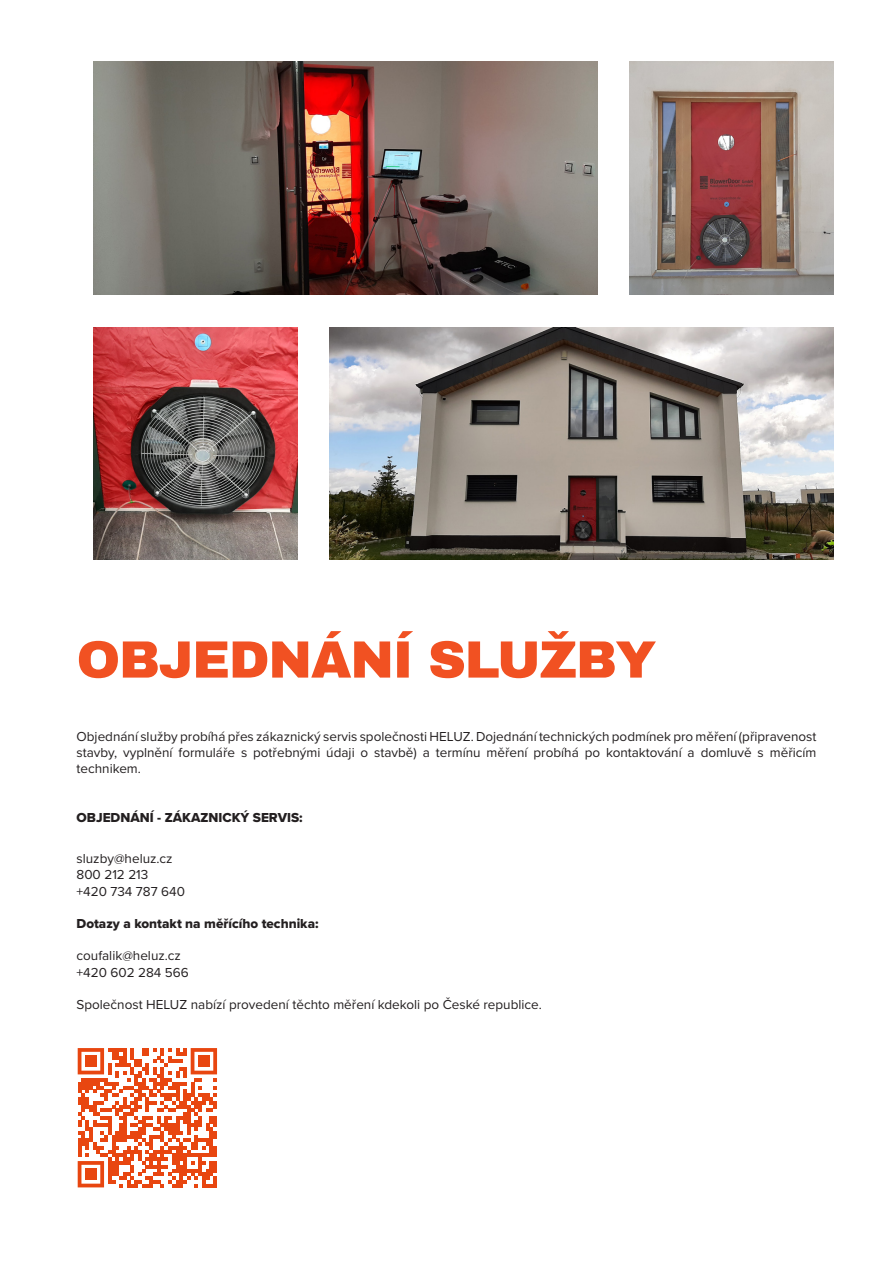
<style>
.page{position:relative;width:893px;height:1263px;background:#fff}
.page>*{position:absolute;margin:0;border:0;box-sizing:border-box;transform-origin:0 0}
.t1{font:900 52.5px "Archivo";letter-spacing:-.025em;color:#f15122}
.t2{font:13.5px/16.2px "Proxima Nova";color:#231f20}
.t3{font:13.5px "Proxima Nova Extrabld";color:#231f20}
</style>
<div class="page">
<img style="left:94px;top:62px;width:503px;height:232px">
<img style="left:629px;top:62px;width:204px;height:232px">
<img style="left:330px;top:327px;width:503px;height:233px">
<img style="left:94px;top:327px;width:204px;height:233px">
<svg style="left:78px;top:1048px;width:139px;height:139px"></svg>
<div style="left:85px;top:1055px;width:12px;height:12px;background:#e84610"></div>
<div style="left:198px;top:1055px;width:11px;height:12px;background:#e84610"></div>
<div style="left:85px;top:1168px;width:12px;height:12px;background:#e84610"></div>
<h1 class="t1" style="left:77px;top:627px;width:581px">OBJEDNÁNÍ SLUŽBY</h1>
<p class="t2" style="left:77px;top:727px;width:741px;text-align:justify">Objednání služby probíhá přes zákaznický servis společnosti HELUZ. Dojednání technických podmínek pro měření (připravenost stavby, vyplnění formuláře s potřebnými údaji o stavbě) a termínu měření probíhá po kontaktování a domluvě s měřicím technikem.</p>
<p class="t3" style="left:77px;top:808px;width:228px">OBJEDNÁNÍ - ZÁKAZNICKÝ SERVIS:</p>
<p class="t2" style="left:77px;top:850px;width:110px">sluzby@heluz.cz<br>800 212 213<br>+420 734 787 640</p>
<p class="t3" style="left:77px;top:913px;width:244px">Dotazy a kontakt na měřícího technika:</p>
<p class="t2" style="left:77px;top:947px;width:114px">coufalik@heluz.cz +420 602 284 566</p>
<p class="t2" style="left:77px;top:996px;width:467px">Společnost HELUZ nabízí provedení těchto měření kdekoli po České republice.</p>
</div>
